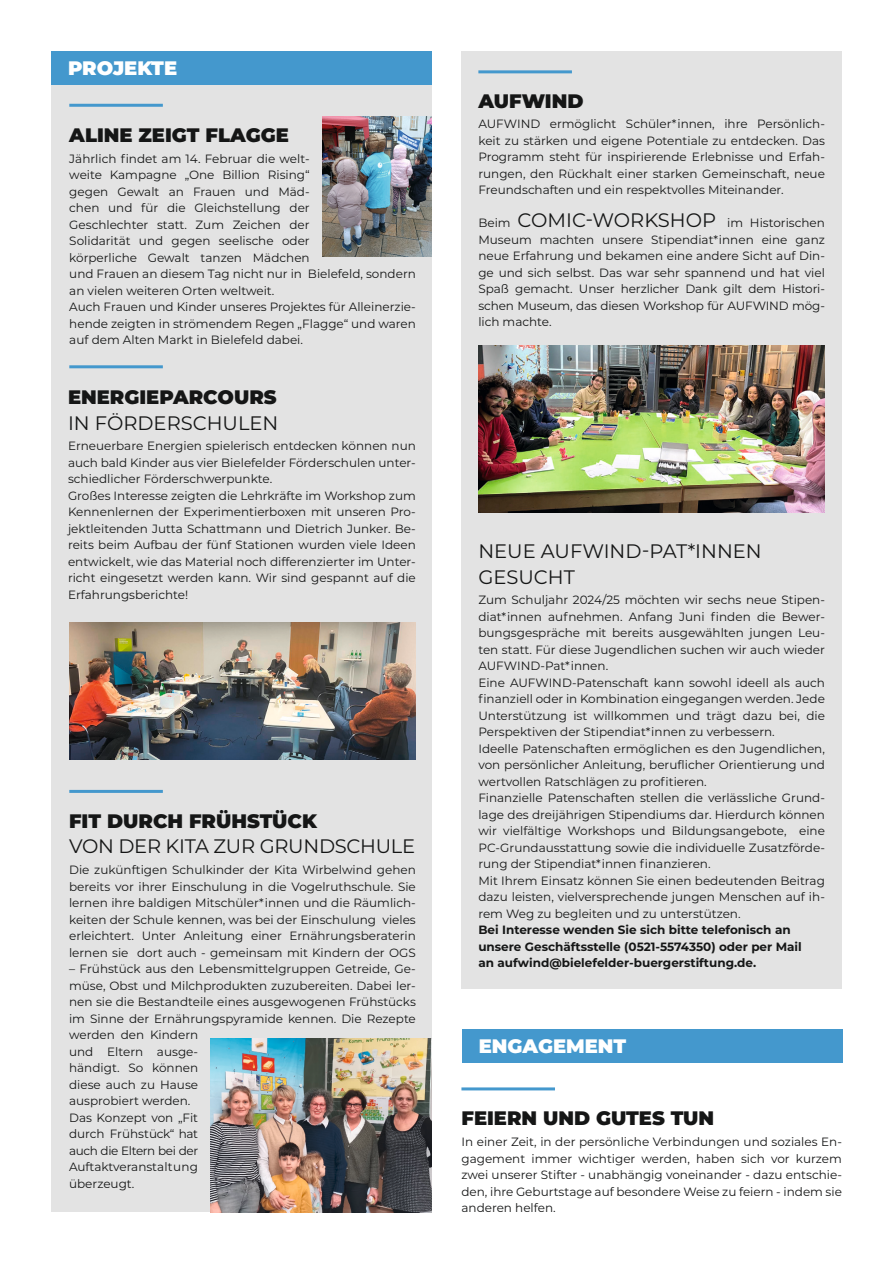
<style>
.page{position:relative;width:893px;height:1263px;background:#fff}
.page>*{position:absolute;margin:0;border:0;box-sizing:border-box;transform-origin:0 0}
.t1{font:900 19.5px "Montserrat";color:#151616}
.t2{font:19.5px/25.5px "Montserrat";color:#151616}
.t3{font:900 19.5px "Montserrat";color:#fff}
.t4{font:12px/16.5px "Montserrat";color:#151616;text-align:justify}
.t5{font:700 12px/16.5px "Montserrat";color:#151616}
.s1{font-size:19.5px}
</style>
<div class="page">
<div style="left:461px;top:51px;width:381px;height:938px;background:#e3e3e3"></div>
<div style="left:51px;top:60px;width:381px;height:1152px;background:#e3e3e3"></div>
<div style="left:51px;top:51px;width:381px;height:33px;background:#4498cd"></div>
<img style="left:211px;top:1038px;width:221px;height:174px">
<img style="left:69px;top:623px;width:347px;height:136px">
<img style="left:478px;top:345px;width:347px;height:168px">
<img style="left:322px;top:117px;width:110px;height:140px">
<hr style="left:69px;top:104px;width:94px;height:3px;background:#4498cd">
<hr style="left:69px;top:365px;width:94px;height:3px;background:#4498cd">
<hr style="left:69px;top:790px;width:94px;height:3px;background:#4498cd">
<hr style="left:478px;top:70px;width:94px;height:3px;background:#4498cd">
<div style="left:462px;top:1029px;width:380px;height:33px;background:#4498cd"></div>
<hr style="left:461px;top:1087px;width:94px;height:3px;background:#4498cd">
<h1 class="t3" style="left:68px;top:54px;width:111px">PROJEKTE</h1>
<h1 class="t1" style="left:69px;top:120px;width:221px">ALINE ZEIGT FLAGGE</h1>
<p class="t4" style="left:69px;top:150px;width:348px;text-align:left">Jährlich findet am 14. Februar die welt-<br>weite Kampagne „One Billion Rising“<br>gegen Gewalt an Frauen und Mäd-<br>chen und für die Gleichstellung der<br>Geschlechter statt. Zum Zeichen der<br>Solidarität und gegen seelische oder<br>körperliche Gewalt tanzen Mädchen<br>und Frauen an diesem Tag nicht nur in Bielefeld, sondern an vielen weiteren Orten weltweit.<br>Auch Frauen und Kinder unseres Projektes für Alleinerzie&shy;hende zeigten in strömendem Regen „Flagge“ und waren auf dem Alten Markt in Bielefeld dabei.</p>
<h1 class="t1" style="left:68px;top:383px;width:210px">ENERGIEPARCOURS</h1>
<h1 class="t2" style="left:68px;top:409px;width:212px">IN FÖRDERSCHULEN</h1>
<p class="t4" style="left:68px;top:437px;width:349px;text-align:left">Erneuerbare Energien spielerisch entdecken können nun auch bald Kinder aus vier Bielefelder Förderschulen unter&shy;schiedlicher Förderschwerpunkte.<br>Großes Interesse zeigten die Lehrkräfte im Workshop zum Kennenlernen der Experimentierboxen mit unseren Pro&shy;jektleitenden Jutta Schattmann und Dietrich Junker. Be&shy;reits beim Aufbau der fünf Stationen wurden viele Ideen entwickelt, wie das Material noch differenzierter im Unter&shy;richt eingesetzt werden kann. Wir sind gespannt auf die Erfahrungsberichte!</p>
<h1 class="t1" style="left:69px;top:806px;width:249px">FIT DURCH FRÜHSTÜCK</h1>
<h1 class="t2" style="left:69px;top:833px;width:348px">VON DER KITA ZUR GRUNDSCHULE</h1>
<p class="t4" style="left:69px;top:861px;width:348px">Die zukünftigen Schulkinder der Kita Wirbelwind gehen bereits vor ihrer Einschulung in die Vogelruthschule. Sie lernen ihre baldigen Mitschüler*innen und die Räumlich&shy;keiten der Schule kennen, was bei der Einschulung vieles erleichtert. Unter Anleitung einer Ernährungsberaterin lernen sie dort auch - gemeinsam mit Kindern der OGS</p>
<p class="t4" style="left:69px;top:960px;width:348px;text-align:left">– Frühstück aus den Lebensmittelgruppen Getreide, Ge&shy;müse, Obst und Milchprodukten zuzubereiten. Dabei ler&shy;nen sie die Bestandteile eines ausgewogenen Frühstücks im Sinne der Ernährungspyramide kennen. Die Rezepte werden den Kindern<br>und Eltern ausge-<br>händigt. So können<br>diese auch zu Hause<br>ausprobiert werden.<br>Das Konzept von „Fit<br>durch Frühstück“ hat<br>auch die Eltern bei der<br>Auftaktveranstaltung<br>überzeugt.</p>
<h1 class="t1" style="left:478px;top:86px;width:107px">AUFWIND</h1>
<p class="t4" style="left:478px;top:115px;width:348px">AUFWIND ermöglicht Schüler*innen, ihre Persönlich&shy;keit zu stärken und eigene Potentiale zu entdecken. Das Programm steht für inspirierende Erlebnisse und Erfah&shy;rungen, den Rückhalt einer starken Gemeinschaft, neue Freundschaften und ein respektvolles Miteinander.</p>
<p class="t4" style="left:478px;top:214px;width:348px">Beim <span class="s1">COMIC-WORKSHOP</span> im Historischen Museum machten unsere Stipendiat*innen eine ganz neue Erfahrung und bekamen eine andere Sicht auf Din&shy;ge und sich selbst. Das war sehr spannend und hat viel Spaß gemacht. Unser herzlicher Dank gilt dem Histori&shy;schen Museum, das diesen Workshop für AUFWIND mög&shy;lich machte.</p>
<h1 class="t2" style="left:478px;top:538px;width:285px">NEUE AUFWIND-PAT*INNEN<br>GESUCHT</h1>
<p class="t4" style="left:478px;top:591px;width:348px;text-align:left">Zum Schuljahr 2024/25 möchten wir sechs neue Stipen&shy;diat*innen aufnehmen. Anfang Juni finden die Bewer&shy;bungsgespräche mit bereits ausgewählten jungen Leu&shy;ten statt. Für diese Jugendlichen suchen wir auch wieder AUFWIND-Pat*innen.<br>Eine AUFWIND-Patenschaft kann sowohl ideell als auch finanziell oder in Kombination eingegangen werden. Jede Unterstützung ist willkommen und trägt dazu bei, die Perspektiven der Stipendiat*innen zu verbessern.<br>Ideelle Patenschaften ermöglichen es den Jugendlichen, von persönlicher Anleitung, beruflicher Orientierung und wertvollen Ratschlägen zu profitieren.<br>Finanzielle Patenschaften stellen die verlässliche Grund&shy;lage des dreijährigen Stipendiums dar. Hierdurch können wir vielfältige Workshops und Bildungsangebote, eine PC-Grundausstattung sowie die individuelle Zusatzförde&shy;rung der Stipendiat*innen finanzieren.<br>Mit Ihrem Einsatz können Sie einen bedeutenden Beitrag dazu leisten, vielversprechende jungen Menschen auf ih&shy;rem Weg zu begleiten und zu unterstützen.</p>
<p class="t5" style="left:478px;top:921px;width:325px">Bei Interesse wenden Sie sich bitte telefonisch an unsere Geschäftsstelle (0521-5574350) oder per Mail an aufwind@bielefelder-buergerstiftung.de.</p>
<h1 class="t3" style="left:479px;top:1032px;width:149px">ENGAGEMENT</h1>
<h1 class="t1" style="left:461px;top:1104px;width:254px">FEIERN UND GUTES TUN</h1>
<p class="t4" style="left:461px;top:1133px;width:382px">In einer Zeit, in der persönliche Verbindungen und soziales En&shy;gagement immer wichtiger werden, haben sich vor kurzem zwei unserer Stifter - unabhängig voneinander - dazu entschie&shy;den, ihre Geburtstage auf besondere Weise zu feiern - indem sie anderen helfen.</p>
</div>
